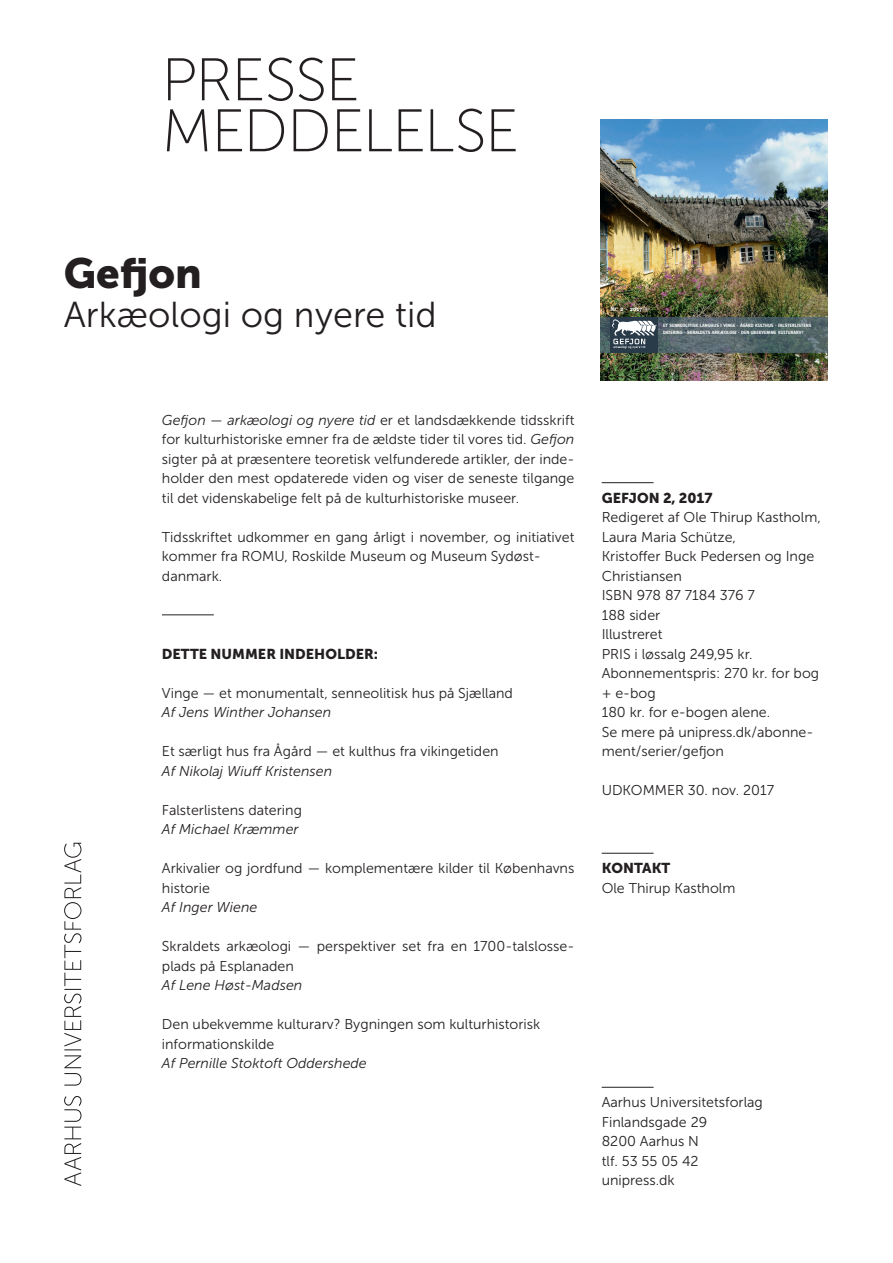
<style>
.page{position:relative;width:893px;height:1263px;background:#fff}
.page>*{position:absolute;margin:0;border:0;box-sizing:border-box;transform-origin:0 0}
.t1{font:42px "Museo Sans 900";color:#231f20}
.t2{font:36px "Museo Sans 300";color:#231f20}
.t3{font:14.25px/19.5px "Museo Sans 300";color:#231f20}
.t4{font:italic 14.25px "Museo Sans 300";color:#231f20}
.t5{font:14.25px "Museo Sans 900";color:#231f20}
.t6{font:700 6.15px "Meta";letter-spacing:.01em;color:#fff}
.t7{font:700 4.65px/7.4px "Meta";letter-spacing:.005em;color:#fff}
.s1{font-style:italic}
</style>
<div class="page">
<svg style="left:167px;top:109px;width:349px;height:43px"></svg>
<svg style="left:168px;top:58px;width:188px;height:43px"></svg>
<svg style="left:64px;top:843px;width:17px;height:343px"></svg>
<hr style="left:602px;top:1087px;width:52px;height:1px;background:#231f20">
<hr style="left:162px;top:615px;width:52px;height:1px;background:#231f20">
<hr style="left:602px;top:482px;width:52px;height:1px;background:#231f20">
<hr style="left:602px;top:853px;width:52px;height:1px;background:#231f20">
<img style="left:602px;top:120px;width:225px;height:260px">
<svg style="left:602px;top:318px;width:225px;height:35px;background:#536569"></svg>
<div style="left:611px;top:318px;width:47px;height:35px;background:#293a49"></div>
<svg style="left:611px;top:319px;width:46px;height:30px"></svg>
<svg style="left:601px;top:120px;width:1px;height:260px"></svg>
<h1 class="t1" style="left:64px;top:249px;width:140px">Gefjon</h1>
<h2 class="t2" style="left:64px;top:295px;width:374px">Arkæologi og nyere tid</h2>
<p class="t6" style="left:611px;top:306px;width:34px">Nr. 2 · 2017</p>
<p class="t7" style="left:663px;top:321px;width:150px">ET SENNEOLITISK LANGHUS I VINGE · ÅGÅRD KULTHUS · FALSTERLISTENS<br>DATERING · SKRALDETS ARKÆOLOGI · DEN UBEKVEMME KULTURARV?</p>
<p class="t3" style="left:162px;top:410px;width:414px;text-align:justify"><span class="s1">Gefjon — arkæologi og nyere tid</span> er et landsdækkende tidsskrift for kulturhistoriske emner fra de ældste tider til vores tid. <span class="s1">Gefjon </span>sigter på at præsentere teoretisk velfunderede artikler, der inde‑ holder den mest opdaterede viden og viser de seneste tilgange til det videnskabelige felt på de kulturhistoriske museer.</p>
<p class="t3" style="left:162px;top:527px;width:414px">Tidsskriftet udkommer en gang årligt i november, og initiativet kommer fra ROMU, Roskilde Museum og Museum Sydøst‑</p>
<p class="t3" style="left:162px;top:566px;width:62px">danmark.</p>
<p class="t5" style="left:162px;top:645px;width:218px">DETTE NUMMER INDEHOLDER:</p>
<p class="t3" style="left:162px;top:683px;width:353px">Vinge <span class="s1">—</span> et monumentalt, senneolitisk hus på Sjælland</p>
<p class="t4" style="left:162px;top:704px;width:171px">Af Jens Winther Johansen</p>
<p class="t3" style="left:162px;top:741px;width:338px">Et særligt hus fra Ågård <span class="s1">—</span> et kulthus fra vikingetiden</p>
<p class="t4" style="left:162px;top:763px;width:172px">Af Nikolaj Wiuff Kristensen</p>
<p class="t3" style="left:162px;top:800px;width:142px">Falsterlistens datering</p>
<p class="t4" style="left:162px;top:821px;width:138px">Af Michael Kræmmer</p>
<p class="t3" style="left:162px;top:858px;width:414px">Arkivalier og jordfund — komplementære kilder til Københavns historie</p>
<p class="t4" style="left:162px;top:899px;width:97px">Af Inger Wiene</p>
<p class="t3" style="left:162px;top:936px;width:411px">Skraldets arkæologi — perspektiver set fra en 1700- talslosse&shy;plads på Esplanaden</p>
<p class="t4" style="left:162px;top:977px;width:142px">Af Lene Høst-Madsen</p>
<p class="t3" style="left:162px;top:1014px;width:380px">Den ubekvemme kulturarv? Bygningen som kulturhistorisk</p>
<p class="t3" style="left:162px;top:1034px;width:114px">informationskilde</p>
<p class="t4" style="left:162px;top:1055px;width:206px">Af Pernille Stoktoft Oddershede</p>
<p class="t5" style="left:602px;top:489px;width:112px">GEFJON 2, 2017</p>
<p class="t3" style="left:602px;top:507px;width:221px">Redigeret af Ole Thirup Kastholm,<br>Laura Maria Schütze,</p>
<p class="t3" style="left:602px;top:546px;width:214px">Kristoffer Buck Pedersen og Inge<br>Christiansen</p>
<p class="t3" style="left:602px;top:585px;width:155px">ISBN 978 87 7184 376 7</p>
<p class="t3" style="left:602px;top:605px;width:60px">188 sider</p>
<p class="t3" style="left:602px;top:624px;width:62px">Illustreret</p>
<p class="t3" style="left:602px;top:644px;width:153px">PRIS i løssalg 249,95 kr.</p>
<p class="t3" style="left:602px;top:663px;width:219px">Abonnementspris: 270 kr. for bog + e- bog</p>
<p class="t3" style="left:602px;top:702px;width:170px">180 kr. for e- bogen alene.</p>
<p class="t3" style="left:602px;top:722px;width:213px">Se mere på unipress.dk/abonne‑ ment/serier/gefjon</p>
<p class="t3" style="left:602px;top:780px;width:174px">UDKOMMER 30. nov. 2017</p>
<p class="t5" style="left:602px;top:860px;width:70px">KONTAKT</p>
<p class="t3" style="left:602px;top:878px;width:135px">Ole Thirup Kastholm</p>
<p class="t3" style="left:602px;top:1092px;width:163px">Aarhus Universitetsforlag</p>
<p class="t3" style="left:602px;top:1112px;width:107px">Finlandsgade 29</p>
<p class="t3" style="left:602px;top:1131px;width:99px">8200 Aarhus N</p>
<p class="t3" style="left:602px;top:1151px;width:98px">tlf. 53 55 05 42</p>
<p class="t3" style="left:602px;top:1170px;width:75px">unipress.dk</p>
</div>
